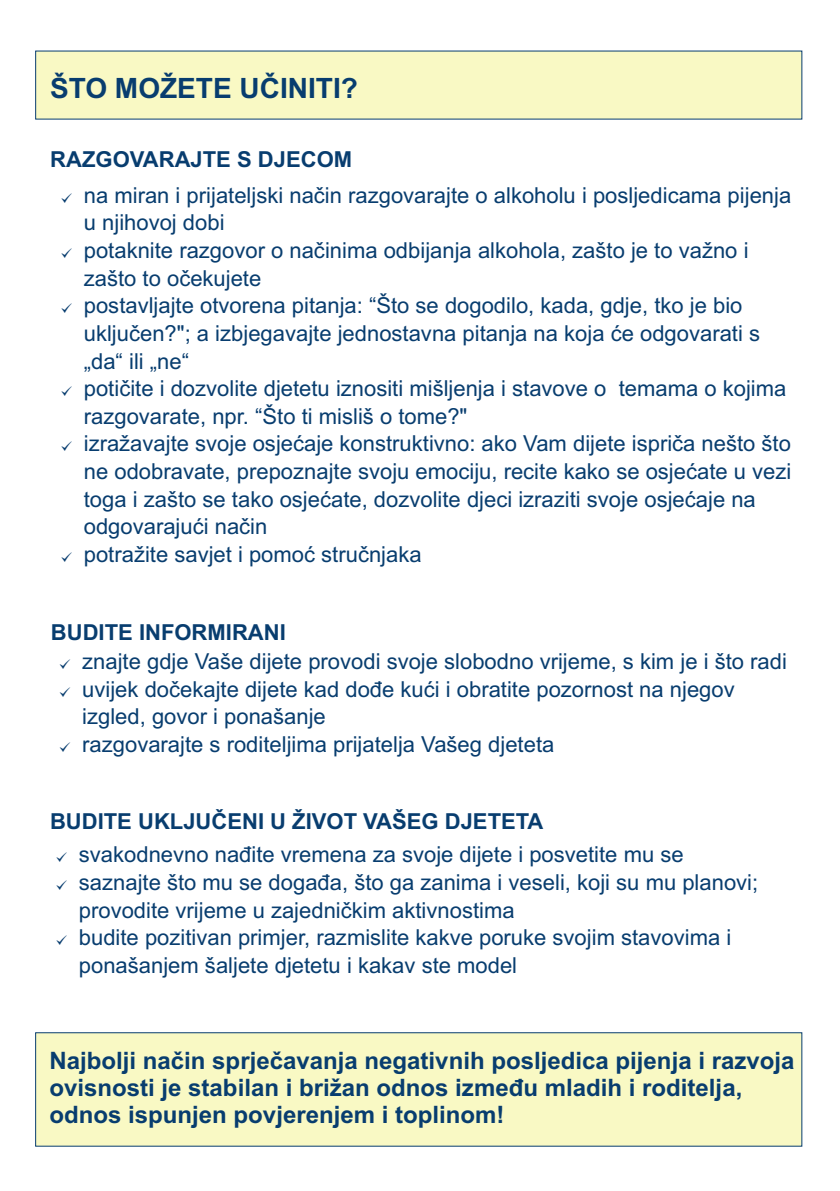
<style>
.page{position:relative;width:840px;height:1191px;background:#fff}
.page>*{position:absolute;margin:0;border:0;box-sizing:border-box;transform-origin:0 0}
.t1{font:700 28px "Arial";color:#083d6f}
.t2{font:700 24px/26.8px "Arial";color:#083d6f}
.t3{font:22px/27.6px "Arial";color:#083d6f}
.t4{font:700 22px "Arial";color:#083d6f}
</style>
<div class="page">
<div style="left:35px;top:51px;width:766px;height:68px;background:#f9f9c4"></div>
<div style="left:35px;top:1032px;width:766px;height:114px;background:#f9f9c4"></div>
<p class="t1" style="left:50px;top:77px;width:309px">ŠTO MOŽETE UČINITI?</p>
<p class="t4" style="left:50px;top:151px;width:303px">RAZGOVARAJTE S DJECOM</p>
<p class="t3" style="left:84px;top:183px;width:708px">na miran i prijateljski način razgovarajte o alkoholu i posljedicama pijenja u njihovoj dobi<br>potaknite razgovor o načinima odbijanja alkohola, zašto je to važno i zašto to očekujete<br>postavljajte otvorena pitanja: Što se dogodilo, kada, gdje, tko je bio uključen ; a izbjegavajte jednostavna pitanja na koja će odgovarati s „da“ ili „ne“<br>potičite i dozvolite djetetu iznositi mišljenja i stavove o temama o kojima razgovarate, npr. Što ti misliš o tome?"<br>izražavajte svoje osjećaje konstruktivno: ako Vam dijete ispriča nešto što ne odobravate, prepoznajte svoju emociju, recite kako se osjećate u vezi toga i zašto se tako osjećate, dozvolite djeci izraziti svoje osjećaje na odgovarajući način<br>potražite savjet i pomoć stručnjaka</p>
<p class="t3" style="left:369px;top:294px;width:9px">“</p>
<p class="t3" style="left:164px;top:321px;width:22px">?"</p>
<p class="t3" style="left:255px;top:404px;width:9px">“</p>
<p class="t4" style="left:51px;top:624px;width:236px">BUDITE INFORMIRANI</p>
<p class="t3" style="left:82px;top:649px;width:705px">znajte gdje Vaše dijete provodi svoje slobodno vrijeme, s kim je i što radi uvijek dočekajte dijete kad dođe kući i obratite pozornost na njegov izgled, govor i ponašanje<br>razgovarajte s roditeljima prijatelja Vašeg djeteta</p>
<p class="t4" style="left:50px;top:813px;width:494px">BUDITE UKLJUČENI U ŽIVOT VAŠEG DJETETA</p>
<p class="t3" style="left:79px;top:843px;width:680px">svakodnevno nađite vremena za svoje dijete i posvetite mu se saznajte što mu se događa, što ga zanima i veseli, koji su mu planovi; provodite vrijeme u zajedničkim aktivnostima<br>budite pozitivan primjer, razmislite kakve poruke svojim stavovima i ponašanjem šaljete djetetu i kakav ste model</p>
<p class="t2" style="left:49px;top:1049px;width:746px">Najbolji način sprječavanja negativnih posljedica pijenja i razvoja ovisnosti je stabilan i brižan odnos između mladih i roditelja, odnos ispunjen povjerenjem i toplinom!</p>
</div>
